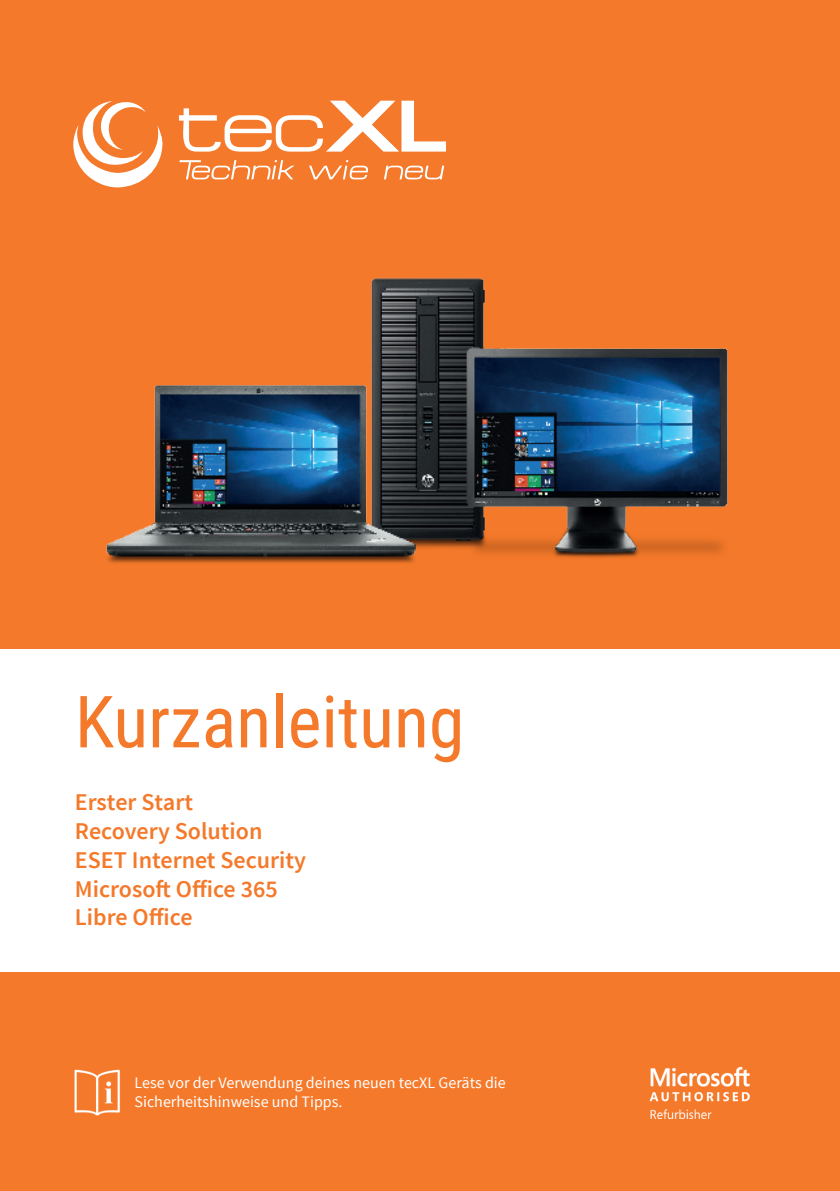
<style>
.page{position:relative;width:840px;height:1191px;background:#fff}
.page>*{position:absolute;margin:0;border:0;box-sizing:border-box;transform-origin:0 0}
.t1{font:72px "Roboto Condensed";color:#f4792a}
.t2{font:600 24px/28.8px "Source Sans Pro";color:#f4792a}
.t3{font:16px/19.2px "Source Sans Pro";color:#fff}
</style>
<div class="page">
<div style="left:0;top:0;width:839px;height:1191px;background:#f4792a"></div>
<img style="left:106px;top:278px;width:622px;height:285px">
<svg style="left:179px;top:101px;width:267px;height:51px"></svg>
<svg style="left:73px;top:101px;width:90px;height:87px"></svg>
<svg style="left:179px;top:160px;width:115px;height:19px"></svg>
<svg style="left:309px;top:160px;width:59px;height:19px"></svg>
<svg style="left:384px;top:166px;width:60px;height:13px"></svg>
<img style="left:649px;top:1066px;width:101px;height:53px">
<img style="left:74px;top:1069px;width:46px;height:47px">
<div style="left:0;top:649px;width:839px;height:322px;background:#fff"></div>
<h1 class="t1" style="left:75px;top:671px;width:391px">Kurzanleitung</h1>
<p class="t2" style="left:75px;top:788px;width:232px">Erster Start<br>Recovery Solution<br>ESET Internet Security<br>Microsoft Office 365<br>Libre Office</p>
<p class="t3" style="left:134px;top:1073px;width:372px">Lese vor der Verwendung deines neuen tecXL Geräts die<br>Sicherheitshinweise und Tipps.</p>
</div>
